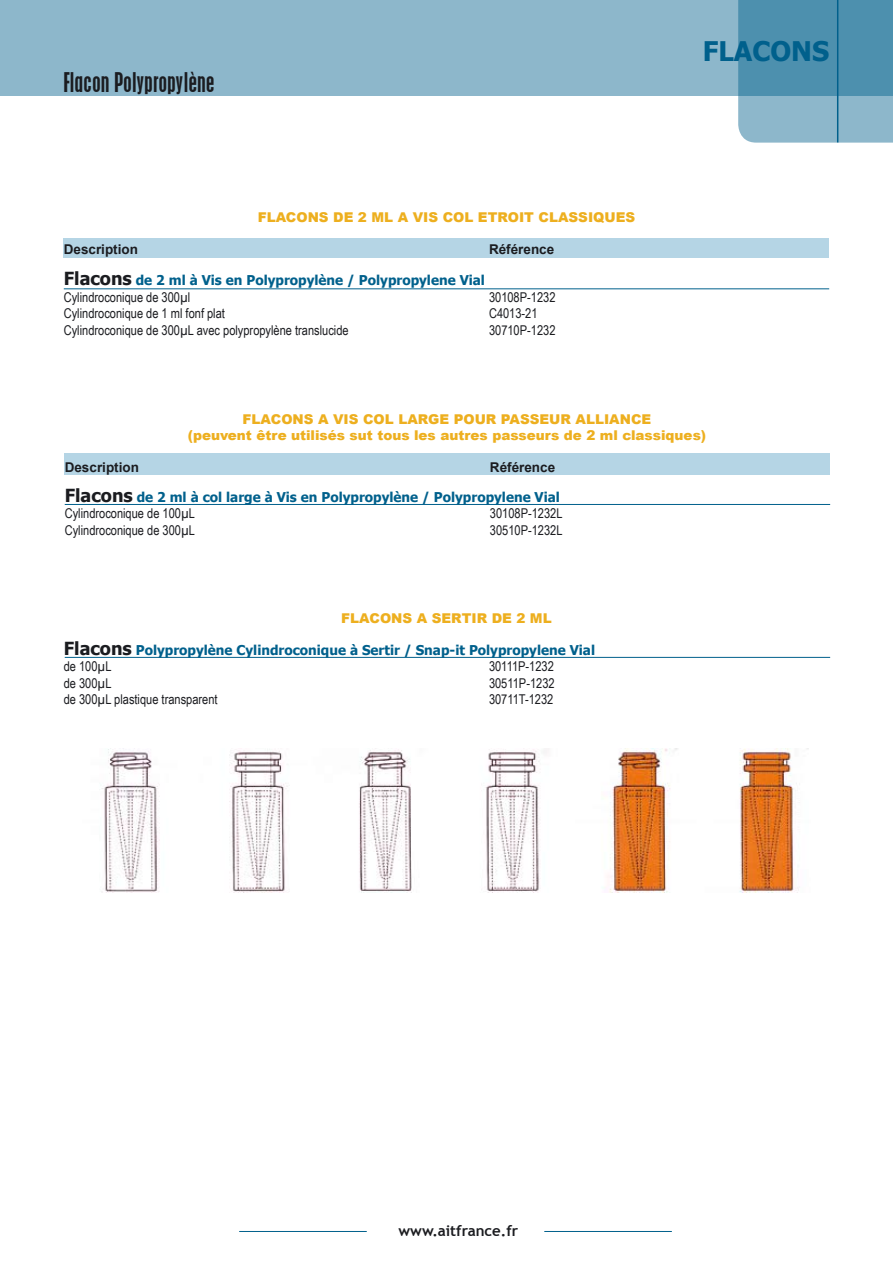
<style>
.page{position:relative;width:893px;height:1263px;background:#fff}
.page>*{position:absolute;margin:0;border:0;box-sizing:border-box;transform-origin:0 0}
.t1{font:700 27px "Tahoma";color:#00608c}
.t2{font:condensed 24px "Placard";letter-spacing:.01em;color:#1b1c20}
.t3{font:700 15px "Trebuchet MS";color:#1b1c20}
.t4{font:13.5px "Arial Narrow";color:#1b1c20}
.t5{font:700 13.5px "Tahoma";color:#00608c}
.t6{font:900 13.5px/16.5px "Arial";color:#edaf1f;text-align:center}
.t7{font:700 13.5px "Arial";color:#1b1c20}
.s1{font-size:18px;color:#1b1c20}
</style>
<div class="page">
<div style="left:738px;top:95px;width:155px;height:48px;background:#8db7cb"></div>
<hr style="left:239px;top:1231px;width:128px;height:1px;background:#00608c">
<hr style="left:544px;top:1231px;width:128px;height:1px;background:#00608c">
<hr style="left:837px;top:0;width:1px;height:142px;background:#00608c">
<svg style="left:0;top:0;width:893px;height:95px;background:#81b0c5"></svg>
<div style="left:64px;top:238px;width:765px;height:20px;background:#b5d5e5"></div>
<hr style="left:64px;top:288px;width:765px;height:1px;background:#00608c">
<div style="left:65px;top:454px;width:765px;height:21px;background:#b5d5e5"></div>
<hr style="left:65px;top:504px;width:765px;height:1px;background:#00608c">
<hr style="left:65px;top:657px;width:765px;height:1px;background:#00608c">
<img style="left:102px;top:748px;width:707px;height:144px">
<h2 class="t2" style="left:64px;top:68px;width:152px">Flacon Polypropylène</h2>
<p class="t6" style="left:258px;top:209px;width:379px">FLACONS DE 2 ML A VIS COL ETROIT CLASSIQUES</p>
<p class="t7" style="left:64px;top:240px;width:76px">Description</p>
<p class="t7" style="left:489px;top:240px;width:67px">Référence</p>
<p class="t5" style="left:64px;top:271px;width:423px"><span class="s1">Flacons</span> de 2 ml à Vis en Polypropylène / Polypropylene Vial</p>
<p class="t4" style="left:64px;top:287px;width:128px">Cylindroconique de 300µl</p>
<p class="t4" style="left:489px;top:287px;width:68px">30108P-1232</p>
<p class="t4" style="left:64px;top:304px;width:163px">Cylindroconique de 1 ml fonf plat</p>
<p class="t4" style="left:489px;top:304px;width:50px">C4013-21</p>
<p class="t4" style="left:64px;top:320px;width:286px">Cylindroconique de 300µL avec polypropylène translucide</p>
<p class="t4" style="left:489px;top:320px;width:68px">30710P-1232</p>
<h1 class="t1" style="left:703px;top:33px;width:128px">FLACONS</h1>
<p class="t6" style="left:188px;top:410px;width:520px">FLACONS A VIS COL LARGE POUR PASSEUR ALLIANCE<br>(peuvent être utilisés sut tous les autres passeurs de 2 ml classiques)</p>
<p class="t7" style="left:65px;top:458px;width:76px">Description</p>
<p class="t7" style="left:490px;top:458px;width:67px">Référence</p>
<p class="t5" style="left:65px;top:487px;width:497px"><span class="s1">Flacons</span> de 2 ml à col large à Vis en Polypropylène / Polypropylene Vial</p>
<p class="t4" style="left:65px;top:503px;width:132px">Cylindroconique de 100µL</p>
<p class="t4" style="left:490px;top:503px;width:74px">30108P-1232L</p>
<p class="t4" style="left:65px;top:520px;width:132px">Cylindroconique de 300µL</p>
<p class="t4" style="left:490px;top:520px;width:74px">30510P-1232L</p>
<p class="t6" style="left:341px;top:610px;width:212px">FLACONS A SERTIR DE 2 ML</p>
<p class="t5" style="left:64px;top:640px;width:533px"><span class="s1">Flacons</span> Polypropylène Cylindroconique à Sertir / Snap-it Polypropylene Vial</p>
<p class="t4" style="left:64px;top:657px;width:49px">de 100µL</p>
<p class="t4" style="left:489px;top:657px;width:66px">30111P-1232</p>
<p class="t4" style="left:64px;top:673px;width:49px">de 300µL</p>
<p class="t4" style="left:489px;top:673px;width:67px">30511P-1232</p>
<p class="t4" style="left:64px;top:690px;width:155px">de 300µL plastique transparent</p>
<p class="t4" style="left:489px;top:690px;width:66px">30711T-1232</p>
<p class="t3" style="left:399px;top:1221px;width:121px">www.aitfrance.fr</p>
</div>
